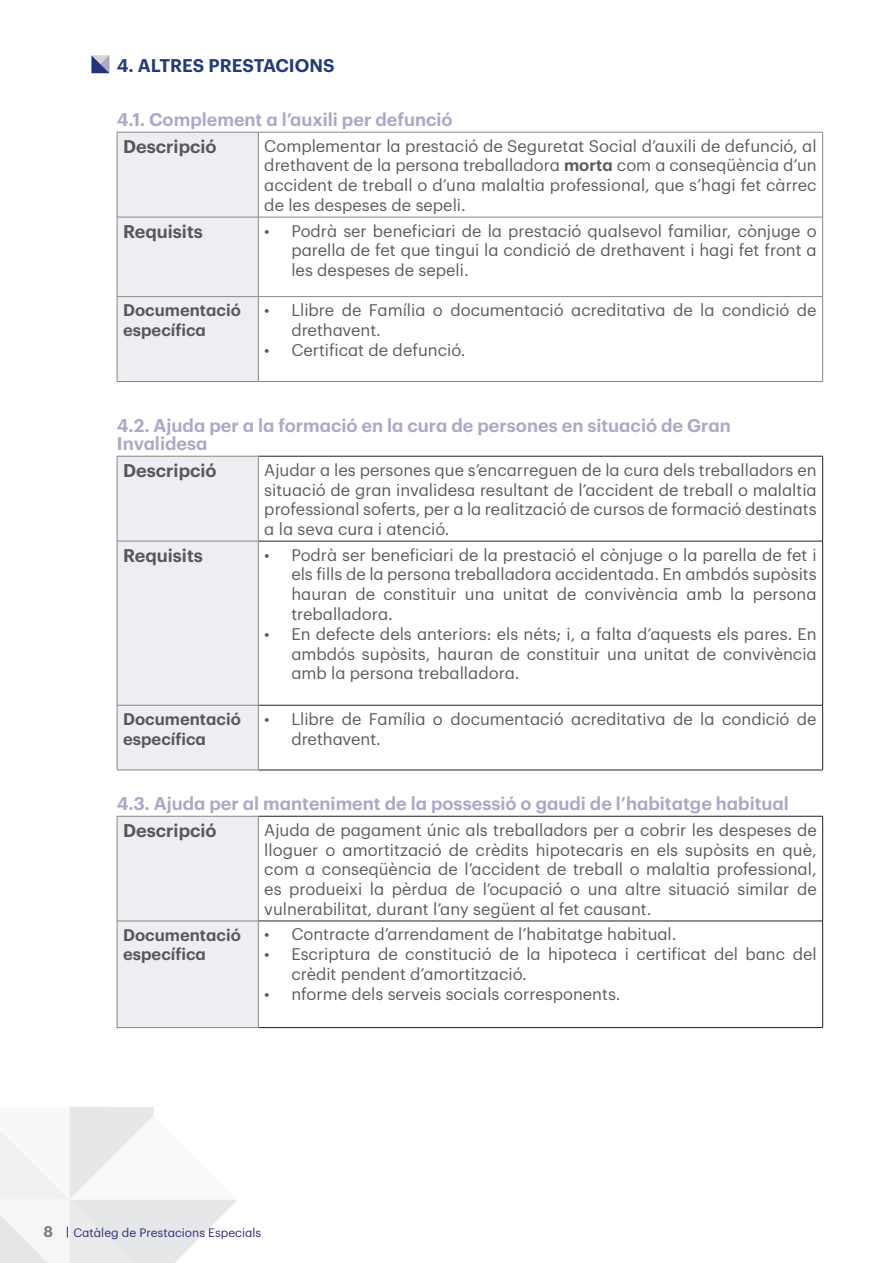
<style>
.page{position:relative;width:893px;height:1263px;background:#fff}
.page>*{position:absolute;margin:0;border:0;box-sizing:border-box;transform-origin:0 0}
.t1{font:600 18px/18px "Graphik";color:#aaa9c8}
.t2{font:600 18px "Graphik";color:#57585a}
.t3{font:600 18px "Graphik";color:#243a79}
.t4{font:16.5px/19.8px "Graphik";color:#5c5c5f;text-align:justify}
.t5{font:600 16.5px/19.8px "Graphik";color:#57585a}
.t6{font:600 15px "Graphik";color:#787c82}
.t7{font:12px "Graphik";color:#2f2e81}
.s1{font-weight:600}
</style>
<div class="page">
<svg style="left:91px;top:55px;width:18px;height:18px"></svg>
<svg style="left:0;top:1106px;width:237px;height:157px"></svg>
<div style="left:118px;top:133px;width:140px;height:248px;background:#edeef1"></div>
<hr style="left:117px;top:132px;width:141px;height:1px;background:#878786">
<hr style="left:117px;top:132px;width:1px;height:85px;background:#878786">
<hr style="left:258px;top:132px;width:1px;height:85px;background:#878786">
<hr style="left:117px;top:217px;width:141px;height:1px;background:#878786">
<hr style="left:117px;top:217px;width:1px;height:79px;background:#878786">
<hr style="left:258px;top:217px;width:1px;height:79px;background:#878786">
<hr style="left:117px;top:296px;width:141px;height:1px;background:#878786">
<hr style="left:117px;top:297px;width:1px;height:84px;background:#878786">
<hr style="left:258px;top:297px;width:1px;height:84px;background:#878786">
<hr style="left:117px;top:381px;width:141px;height:1px;background:#878786">
<hr style="left:258px;top:132px;width:565px;height:1px;background:#878786">
<hr style="left:822px;top:132px;width:1px;height:85px;background:#878786">
<hr style="left:258px;top:217px;width:565px;height:1px;background:#878786">
<hr style="left:822px;top:217px;width:1px;height:79px;background:#878786">
<hr style="left:258px;top:296px;width:565px;height:1px;background:#878786">
<hr style="left:822px;top:297px;width:1px;height:84px;background:#878786">
<hr style="left:258px;top:381px;width:565px;height:1px;background:#878786">
<div style="left:118px;top:457px;width:140px;height:313px;background:#edeef1"></div>
<hr style="left:258px;top:456px;width:565px;height:1px;background:#231f20">
<hr style="left:822px;top:456px;width:1px;height:85px;background:#231f20">
<hr style="left:258px;top:541px;width:565px;height:1px;background:#231f20">
<hr style="left:822px;top:541px;width:1px;height:164px;background:#231f20">
<hr style="left:258px;top:705px;width:565px;height:1px;background:#231f20">
<hr style="left:822px;top:705px;width:1px;height:65px;background:#231f20">
<hr style="left:258px;top:770px;width:565px;height:1px;background:#231f20">
<hr style="left:117px;top:456px;width:141px;height:1px;background:#878786">
<hr style="left:117px;top:456px;width:1px;height:85px;background:#878786">
<hr style="left:258px;top:456px;width:1px;height:85px;background:#878786">
<hr style="left:117px;top:541px;width:141px;height:1px;background:#878786">
<hr style="left:117px;top:541px;width:1px;height:164px;background:#878786">
<hr style="left:258px;top:541px;width:1px;height:164px;background:#878786">
<hr style="left:117px;top:705px;width:141px;height:1px;background:#878786">
<hr style="left:117px;top:705px;width:1px;height:65px;background:#878786">
<hr style="left:258px;top:705px;width:1px;height:65px;background:#878786">
<hr style="left:117px;top:770px;width:141px;height:1px;background:#878786">
<div style="left:118px;top:817px;width:140px;height:210px;background:#edeef1"></div>
<hr style="left:258px;top:816px;width:565px;height:1px;background:#231f20">
<hr style="left:822px;top:816px;width:1px;height:105px;background:#231f20">
<hr style="left:258px;top:921px;width:565px;height:1px;background:#231f20">
<hr style="left:822px;top:921px;width:1px;height:106px;background:#231f20">
<hr style="left:258px;top:1027px;width:565px;height:1px;background:#231f20">
<hr style="left:117px;top:816px;width:141px;height:1px;background:#878786">
<hr style="left:117px;top:816px;width:1px;height:105px;background:#878786">
<hr style="left:258px;top:816px;width:1px;height:105px;background:#878786">
<hr style="left:117px;top:921px;width:141px;height:1px;background:#878786">
<hr style="left:117px;top:921px;width:1px;height:106px;background:#878786">
<hr style="left:258px;top:921px;width:1px;height:106px;background:#878786">
<hr style="left:117px;top:1027px;width:141px;height:1px;background:#878786">
<p class="t3" style="left:117px;top:52px;width:219px">4. ALTRES PRESTACIONS</p>
<p class="t1" style="left:117px;top:109px;width:337px">4.1. Complement a l’auxili per defunció</p>
<p class="t2" style="left:123px;top:133px;width:95px">Descripció</p>
<p class="t4" style="left:264px;top:134px;width:554px">Complementar la prestació de Seguretat Social d’auxili de defunció, al drethavent de la persona treballadora <span class="s1">morta</span> com a conseqüència d’un accident de treball o d’una malaltia professional, que s’hagi fet càrrec de les despeses de sepeli.</p>
<p class="t2" style="left:123px;top:218px;width:81px">Requisits</p>
<p class="t4" style="left:291px;top:219px;width:527px;text-indent:-27px">• Podrà ser beneficiari de la prestació qualsevol familiar, cònjuge o parella de fet que tingui la condició de drethavent i hagi fet front a les despeses de sepeli.</p>
<p class="t5" style="left:123px;top:299px;width:119px">Documentació específica</p>
<p class="t4" style="left:291px;top:299px;width:527px;text-indent:-27px">• Llibre de Família o documentació acreditativa de la condició de drethavent.</p>
<p class="t4" style="left:264px;top:338px;width:203px">• Certificat de defunció.</p>
<p class="t1" style="left:117px;top:415px;width:615px">4.2. Ajuda per a la formació en la cura de persones en situació de Gran<br>Invalidesa</p>
<p class="t2" style="left:123px;top:457px;width:95px">Descripció</p>
<p class="t4" style="left:264px;top:458px;width:554px">Ajudar a les persones que s’encarreguen de la cura dels treballadors en situació de gran invalidesa resultant de l’accident de treball o malaltia professional soferts, per a la realització de cursos de formació destinats a la seva cura i atenció.</p>
<p class="t2" style="left:123px;top:542px;width:81px">Requisits</p>
<p class="t4" style="left:291px;top:543px;width:527px;text-indent:-27px">• Podrà ser beneficiari de la prestació el cònjuge o la parella de fet i els fills de la persona treballadora accidentada. En ambdós supòsits hauran de constituir una unitat de convivència amb la persona treballadora.</p>
<p class="t4" style="left:291px;top:622px;width:527px;text-indent:-27px">• En defecte dels anteriors: els néts; i, a falta d’aquests els pares. En ambdós supòsits, hauran de constituir una unitat de convivència amb la persona treballadora.</p>
<p class="t5" style="left:123px;top:707px;width:119px">Documentació específica</p>
<p class="t4" style="left:291px;top:707px;width:527px;text-indent:-27px">• Llibre de Família o documentació acreditativa de la condició de drethavent.</p>
<p class="t1" style="left:117px;top:793px;width:673px">4.3. Ajuda per al manteniment de la possessió o gaudi de l’habitatge habitual</p>
<p class="t2" style="left:123px;top:817px;width:95px">Descripció</p>
<p class="t4" style="left:264px;top:818px;width:554px">Ajuda de pagament únic als treballadors per a cobrir les despeses de lloguer o amortització de crèdits hipotecaris en els supòsits en què, com a conseqüència de l’accident de treball o malaltia professional, es produeixi la pèrdua de l’ocupació o una altre situació similar de vulnerabilitat, durant l’any següent al fet causant.</p>
<p class="t5" style="left:123px;top:923px;width:119px">Documentació específica</p>
<p class="t4" style="left:264px;top:923px;width:414px">• Contracte d’arrendament de l’habitatge habitual.</p>
<p class="t4" style="left:291px;top:943px;width:527px;text-indent:-27px">• Escriptura de constitució de la hipoteca i certificat del banc del crèdit pendent d’amortització.</p>
<p class="t4" style="left:264px;top:982px;width:358px">• nforme dels serveis socials corresponents.</p>
<p class="t6" style="left:44px;top:1220px;width:11px">8</p>
<p class="t7" style="left:73px;top:1223px;width:189px">Catàleg de Prestacions Especials</p>
</div>
